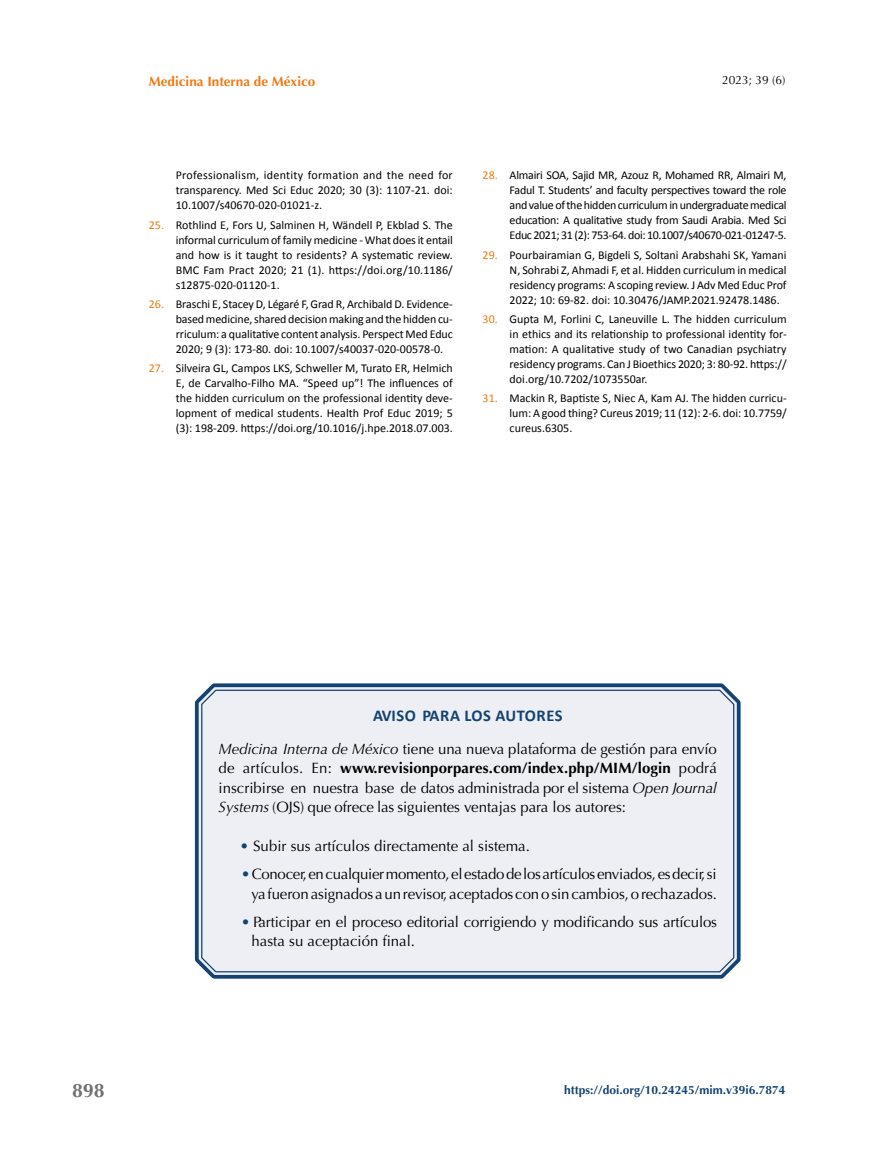
<style>
.page{position:relative;width:893px;height:1149px;background:#fff}
.page>*{position:absolute;margin:0;border:0;box-sizing:border-box;transform-origin:0 0}
.t1{font:700 19.5px "Optima";color:#706f6f}
.t2{font:700 16.5px "Calibri";letter-spacing:.035em;color:#144271}
.t3{font:15px/19.5px "Optima";letter-spacing:-.005em;color:#000;text-align:justify}
.t4{font:700 13.5px "Optima";color:#ef7a13}
.t5{font:12px/15px "Calibri";color:#000;text-align:justify}
.t6{font:700 12px "Optima";color:#144271}
.t7{font:12px "Optima";color:#000}
.s1{color:#ef7a13}
.s2{font-style:italic}
.s3{font-weight:700}
.s4{color:#144271}
</style>
<div class="page">
<svg style="left:194px;top:683px;width:547px;height:296px;background:#6d89a7"></svg>
<div style="left:201px;top:688px;width:534px;height:284px;background:#eeeef5"></div>
<p class="t4" style="left:149px;top:73px;width:168px">Medicina Interna de México</p>
<p class="t7" style="left:722px;top:73px;width:65px">2023; 39 (6)</p>
<p class="t5" style="left:176px;top:167px;width:278px">Professionalism, identity formation and the need for transparency. Med Sci Educ 2020; 30 (3): 1107-21. doi:<br>10.1007/s40670-020-01021-z.</p>
<p class="t5" style="left:176px;top:216px;width:279px;text-indent:-27px"><span class="s1">25.</span> Rothlind E, Fors U, Salminen H, Wändell P, Ekblad S. The informal curriculum of family medicine - What does it entail and how is it taught to residents? A systematic review.<br>BMC Fam Pract 2020; 21 (1). https://doi.org/10.1186/ s12875-020-01120-1.</p>
<p class="t5" style="left:176px;top:296px;width:279px;text-indent:-27px"><span class="s1">26.</span> Braschi E, Stacey D, Légaré F, Grad R, Archibald D. Evidence&shy;based medicine, shared decision making and the hidden cu&shy;rriculum: a qualitative content analysis. Perspect Med Educ 2020; 9 (3): 173-80. doi: 10.1007/s40037-020-00578-0.</p>
<p class="t5" style="left:176px;top:360px;width:279px;text-indent:-27px"><span class="s1">27.</span> Silveira GL, Campos LKS, Schweller M, Turato ER, Helmich E, de Carvalho-Filho MA. “Speed up”! The influences of the hidden curriculum on the professional identity deve&shy;lopment of medical students. Health Prof Educ 2019; 5 (3): 198-209. https://doi.org/10.1016/j.hpe.2018.07.003.</p>
<p class="t5" style="left:510px;top:167px;width:279px;text-indent:-27px"><span class="s1">28.</span> Almairi SOA, Sajid MR, Azouz R, Mohamed RR, Almairi M, Fadul T. Students’ and faculty perspectives toward the role and value of the hidden curriculum in undergraduate medical education: A qualitative study from Saudi Arabia. Med Sci Educ 2021; 31 (2): 753-64. doi: 10.1007/s40670-021-01247-5.</p>
<p class="t5" style="left:510px;top:246px;width:279px;text-indent:-27px"><span class="s1">29.</span> Pourbairamian G, Bigdeli S, Soltani Arabshahi SK, Yamani N, Sohrabi Z, Ahmadi F, et al. Hidden curriculum in medical residency programs: A scoping review. J Adv Med Educ Prof 2022; 10: 69-82. doi: 10.30476/JAMP.2021.92478.1486.</p>
<p class="t5" style="left:510px;top:311px;width:279px;text-indent:-27px"><span class="s1">30.</span> Gupta M, Forlini C, Laneuville L. The hidden curriculum in ethics and its relationship to professional identity for&shy;mation: A qualitative study of two Canadian psychiatry residency programs. Can J Bioethics 2020; 3: 80-92. https:// doi.org/10.7202/1073550ar.</p>
<p class="t5" style="left:510px;top:390px;width:279px;text-indent:-27px"><span class="s1">31.</span> Mackin R, Baptiste S, Niec A, Kam AJ. The hidden curricu&shy;lum: A good thing? Cureus 2019; 11 (12): 2-6. doi: 10.7759/ cureus.6305.</p>
<h1 class="t1" style="left:72px;top:1079px;width:34px">898</h1>
<h2 class="t2" style="left:373px;top:705px;width:191px">AVISO PARA LOS AUTORES</h2>
<p class="t3" style="left:219px;top:738px;width:500px"><span class="s2">Medicina Interna de México</span> tiene una nueva plataforma de gestión para envío de artículos. En: <span class="s3">www.revisionporpares.com/index.php/MIM/login</span> podrá inscribirse en nuestra base de datos administrada por el sistema <span class="s2">Open Journal Systems</span> (OJS) que ofrece las siguientes ventajas para los autores:</p>
<p class="t3" style="left:240px;top:836px;width:292px"><span class="s4">•</span> Subir sus artículos directamente al sistema.</p>
<p class="t3" style="left:241px;top:864px;width:477px;text-align:right"><span class="s4">•</span> Conocer, en cualquier momento, el estado de los artículos enviados, es decir, si ya fueron asignados a un revisor, aceptados con o sin cambios, o rechazados.</p>
<p class="t3" style="left:252px;top:911px;width:467px;text-indent:-10px"><span class="s4">•</span> Participar en el proceso editorial corrigiendo y modificando sus artículos hasta su aceptación final.</p>
<p class="t6" style="left:564px;top:1082px;width:223px">https://doi.org/10.24245/mim.v39i6.7874</p>
</div>
